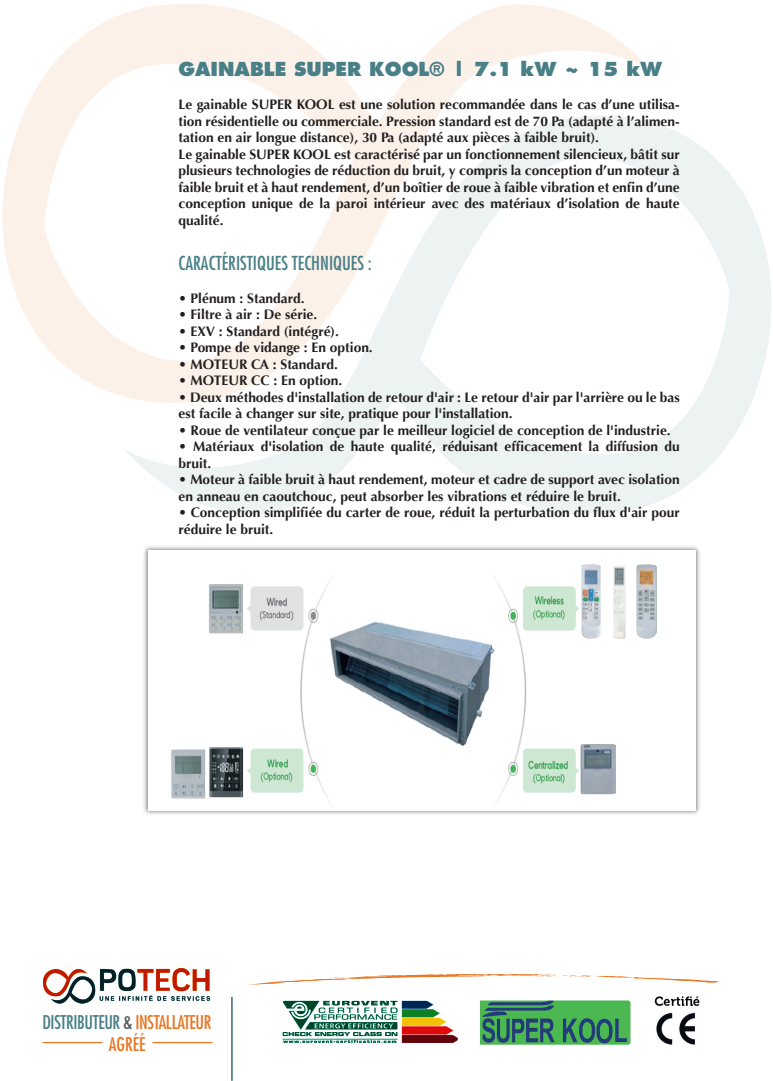
<style>
.page{position:relative;width:773px;height:1081px;background:#fff}
.page>*{position:absolute;margin:0;border:0;box-sizing:border-box;transform-origin:0 0}
.t1{font:800 18.75px "Futura";color:#497f86}
.t2{font:condensed 18.75px "Futura";color:#497f86}
.t3{font:condensed 18.5px/22.1px "Futura";letter-spacing:-.02em;color:#e97624;text-align:center}
.t4{font:700 13.75px/16.5px "Optima";color:#231f20}
.s1{color:#497f86}
.s2{color:#56595a}
</style>
<div class="page">
<img style="left:43px;top:968px;width:168px;height:36px">
<img style="left:282px;top:1000px;width:175px;height:43px">
<img style="left:480px;top:1000px;width:150px;height:44px">
<img style="left:644px;top:987px;width:65px;height:64px;border-radius:32px">
<hr style="left:231px;top:997px;width:1px;height:83px;background:#497f86">
<svg style="left:256px;top:974px;width:463px;height:10px"></svg>
<hr style="left:42px;top:1042px;width:60px;height:1px;background:#e97624">
<hr style="left:152px;top:1042px;width:60px;height:1px;background:#e97624">
<svg style="left:2px;top:4px;width:648px;height:392px"></svg>
<svg style="left:123px;top:116px;width:648px;height:399px"></svg>
<img style="left:144px;top:546px;width:556px;height:269px">
<img style="left:148px;top:550px;width:547px;height:260px">
<h1 class="t1" style="left:178px;top:58px;width:485px">GAINABLE SUPER KOOL® | 7.1 kW ~ 15 kW</h1>
<p class="t4" style="left:178px;top:96px;width:502px">Le gainable SUPER KOOL est une solution recommandée dans le cas d’une utilisa&shy;tion résidentielle ou commerciale. Pression standard est de 70 Pa (adapté à l’alimen&shy;tation en air longue distance), 30 Pa (adapté aux pièces à faible bruit).<br>Le gainable SUPER KOOL est caractérisé par un fonctionnement silencieux, bâtit sur plusieurs technologies de réduction du bruit, y compris la conception d’un moteur à faible bruit et à haut rendement, d’un boîtier de roue à faible vibration et enfin d’une conception unique de la paroi intérieur avec des matériaux d’isolation de haute qualité.</p>
<h1 class="t2" style="left:178px;top:251px;width:195px">CARACTÉRISTIQUES TECHNIQUES :</h1>
<p class="t4" style="left:178px;top:290px;width:128px">• Plénum : Standard.</p>
<p class="t4" style="left:178px;top:306px;width:140px">• Filtre à air : De série.</p>
<p class="t4" style="left:178px;top:323px;width:162px">• EXV : Standard (intégré).</p>
<p class="t4" style="left:178px;top:339px;width:196px">• Pompe de vidange : En option.</p>
<p class="t4" style="left:178px;top:356px;width:161px">• MOTEUR CA : Standard.</p>
<p class="t4" style="left:178px;top:372px;width:165px">• MOTEUR CC : En option.</p>
<p class="t4" style="left:178px;top:389px;width:502px">• Deux méthodes d'installation de retour d'air : Le retour d'air par l'arrière ou le bas est facile à changer sur site, pratique pour l'installation.</p>
<p class="t4" style="left:178px;top:422px;width:493px">• Roue de ventilateur conçue par le meilleur logiciel de conception de l'industrie.</p>
<p class="t4" style="left:178px;top:438px;width:502px">• Matériaux d'isolation de haute qualité, réduisant efficacement la diffusion du bruit.</p>
<p class="t4" style="left:178px;top:471px;width:502px">• Moteur à faible bruit à haut rendement, moteur et cadre de support avec isolation en anneau en caoutchouc, peut absorber les vibrations et réduire le bruit.</p>
<p class="t4" style="left:178px;top:504px;width:502px">• Conception simplifiée du carter de roue, réduit la perturbation du flux d'air pour réduire le bruit.</p>
<h2 class="t3" style="left:42px;top:1011px;width:171px"><span class="s1">DISTRIBUTEUR</span> <span class="s2">&amp;</span> INSTALLATEUR<br>AGRÉÉ</h2>
</div>
